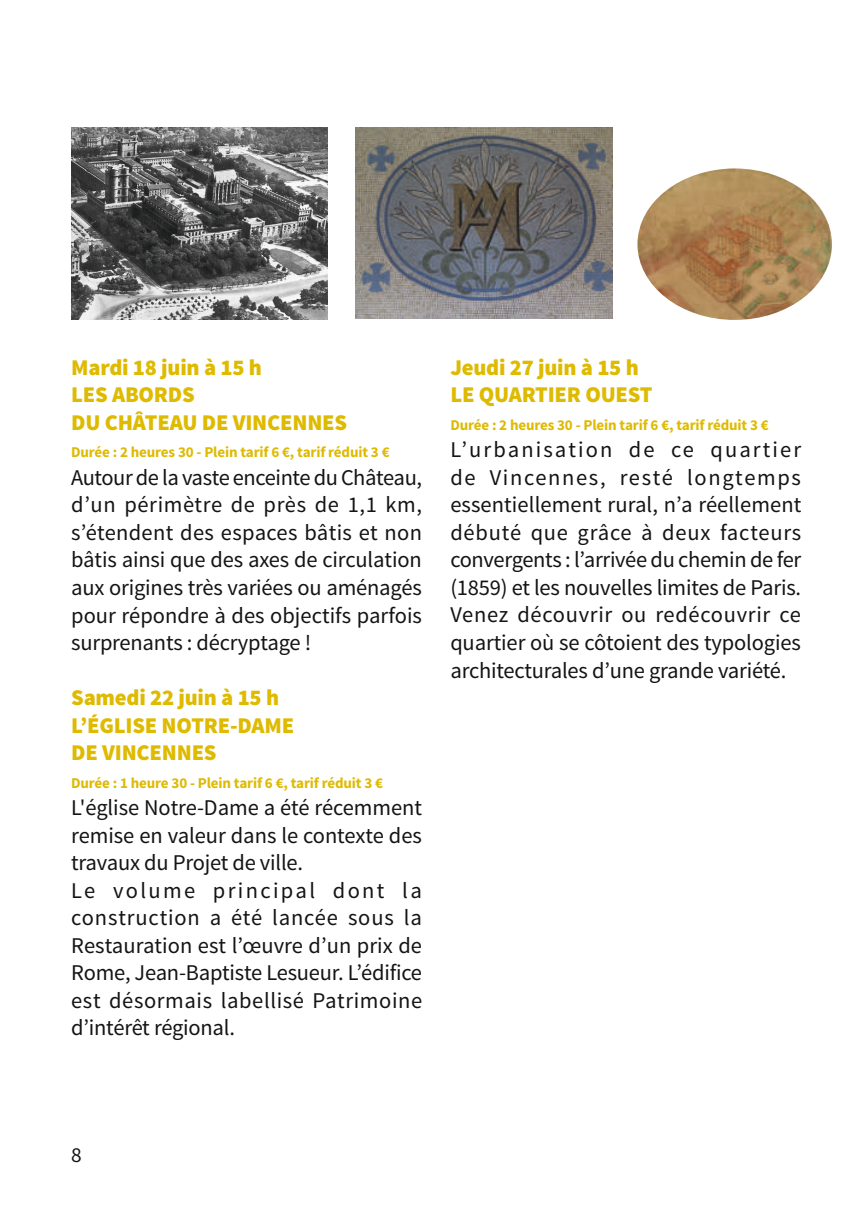
<style>
.page{position:relative;width:851px;height:1207px;background:#fff}
.page>*{position:absolute;margin:0;border:0;box-sizing:border-box;transform-origin:0 0}
.t1{font:22.5px/27.5px "Source Sans Pro";letter-spacing:-.005em;color:#131413;text-align:justify}
.t2{font:900 22.5px/27.5px "Source Sans Pro";letter-spacing:-.01em;color:#deba00}
.t3{font:21.25px "Source Sans Pro";color:#131413}
.t4{font:700 15px "Source Sans Pro";letter-spacing:-.01em;color:#deba00}
</style>
<div class="page">
<hr style="left:850px;top:0;width:1px;height:1206px;background:#fbf2d7">
<img style="left:637px;top:168px;width:195px;height:152px">
<img style="left:71px;top:127px;width:256px;height:193px">
<img style="left:356px;top:127px;width:256px;height:192px">
<p class="t2" style="left:71px;top:354px;width:277px">Mardi 18 juin à 15 h<br>LES ABORDS<br>DU CHÂTEAU DE VINCENNES</p>
<p class="t4" style="left:71px;top:442px;width:320px">Durée : 2 heures 30 - Plein tarif 6 €, tarif réduit 3 €</p>
<p class="t1" style="left:71px;top:464px;width:352px">Autour de la vaste enceinte du Château, d’un périmètre de près de 1,1 km, s’étendent des espaces bâtis et non bâtis ainsi que des axes de circulation aux origines très variées ou aménagés pour répondre à des objectifs parfois surprenants : décryptage !</p>
<p class="t2" style="left:71px;top:684px;width:224px">Samedi 22 juin à 15 h<br>L’ÉGLISE NOTRE-DAME<br>DE VINCENNES</p>
<p class="t4" style="left:71px;top:772px;width:313px">Durée : 1 heure 30 - Plein tarif 6 €, tarif réduit 3 €</p>
<p class="t1" style="left:71px;top:794px;width:353px;text-align:left">L'église Notre-Dame a été récemment remise en valeur dans le contexte des travaux du Projet de ville.<br>Le volume principal dont la construction a été lancée sous la Restauration est l’œuvre d’un prix de Rome, Jean-Baptiste Lesueur. L’édifice est désormais labellisé Patrimoine d’intérêt régional.</p>
<p class="t2" style="left:450px;top:354px;width:204px">Jeudi 27 juin à 15 h<br>LE QUARTIER OUEST</p>
<p class="t4" style="left:450px;top:415px;width:320px">Durée : 2 heures 30 - Plein tarif 6 €, tarif réduit 3 €</p>
<p class="t1" style="left:450px;top:436px;width:352px">L’urbanisation de ce quartier de Vincennes, resté longtemps essentiellement rural, n’a réellement débuté que grâce à deux facteurs convergents : l’arrivée du chemin de fer (1859) et les nouvelles limites de Paris.<br>Venez découvrir ou redécouvrir ce quartier où se côtoient des typologies architecturales d’une grande variété.</p>
<p class="t3" style="left:71px;top:1141px;width:12px">8</p>
</div>
